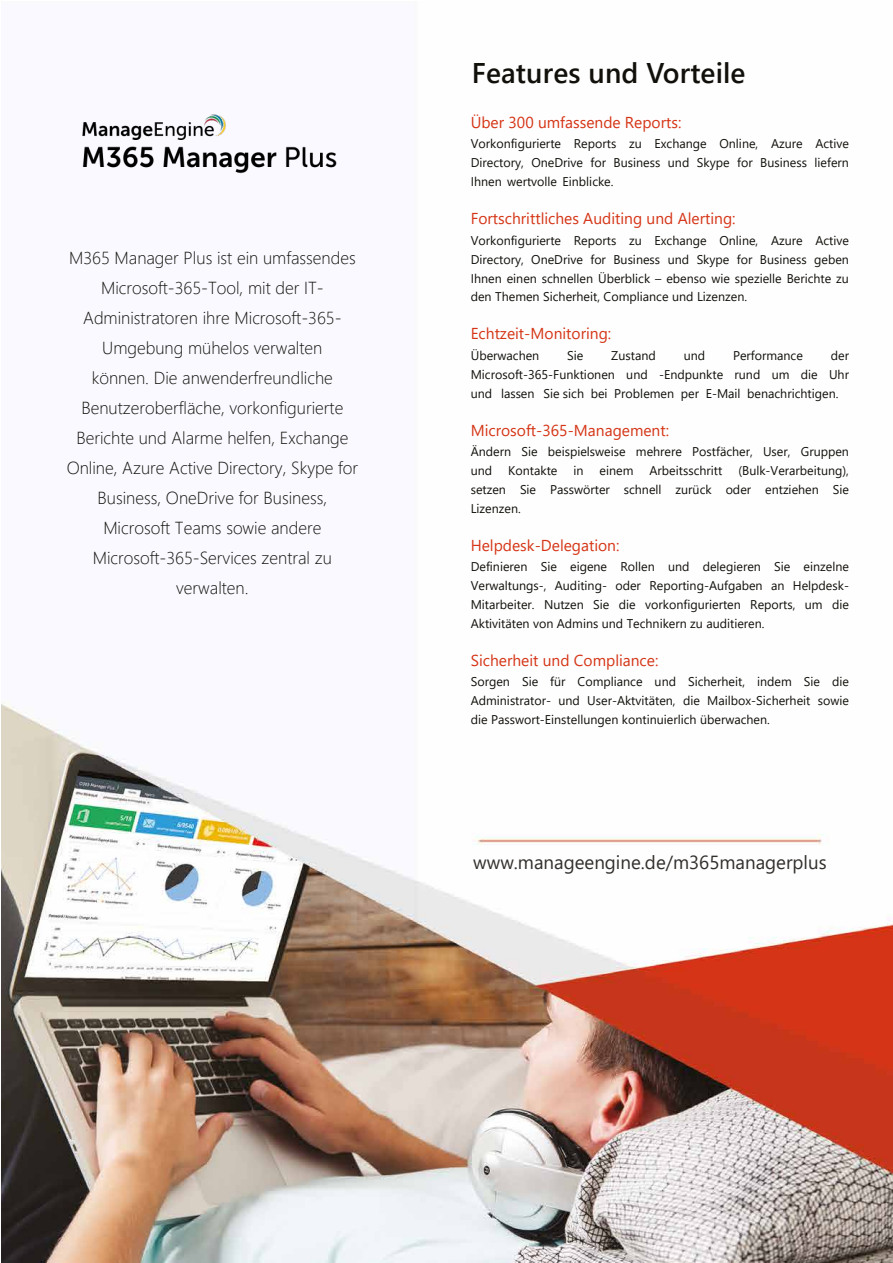
<style>
.page{position:relative;width:893px;height:1263px;background:#fff}
.page>*{position:absolute;margin:0;border:0;box-sizing:border-box;transform-origin:0 0}
.t1{font:600 28.5px "Segoe UI";letter-spacing:.005em;color:#12100b}
.t2{font:18.9px "Segoe UI";color:#322f2c}
.t3{font:300 17.4px/30px "Segoe UI";color:#12100b;text-align:center}
.t4{font:15.75px "Segoe UI";color:#d53516}
.t5{font:15.75px "Segoe UI";color:#d53415}
.t6{font:12.6px/18.9px "Segoe UI";color:#12100b;text-align:justify}
</style>
<div class="page">
<img style="left:1px;top:701px;width:892px;height:562px">
<img style="left:82px;top:114px;width:255px;height:60px">
<p class="t3" style="left:67px;top:241px;width:293px">M365 Manager Plus ist ein umfassendes Microsoft-365-Tool, mit der IT-Administratoren ihre Microsoft-365- Umgebung mühelos verwalten<br>können. Die anwenderfreundliche Benutzeroberfläche, vorkonfigurierte Berichte und Alarme helfen, Exchange Online, Azure Active Directory, Skype for Business, OneDrive for Business, Microsoft Teams sowie andere Microsoft-365-Services zentral zu verwalten.</p>
<h1 class="t1" style="left:472px;top:46px;width:275px">Features und Vorteile</h1>
<p class="t5" style="left:471px;top:108px;width:212px">Über 300 umfassende Reports:</p>
<p class="t6" style="left:471px;top:133px;width:380px">Vorkonfigurierte Reports zu Exchange Online, Azure Active Directory, OneDrive for Business und Skype for Business liefern Ihnen wertvolle Einblicke.</p>
<p class="t4" style="left:471px;top:204px;width:266px">Fortschrittliches Auditing und Alerting:</p>
<p class="t6" style="left:471px;top:230px;width:380px">Vorkonfigurierte Reports zu Exchange Online, Azure Active Directory, OneDrive for Business und Skype for Business geben Ihnen einen schnellen Überblick – ebenso wie spezielle Berichte zu den Themen Sicherheit, Compliance und Lizenzen.</p>
<p class="t4" style="left:471px;top:319px;width:142px">Echtzeit-Monitoring:</p>
<p class="t6" style="left:471px;top:345px;width:70px">Überwachen</p>
<p class="t6" style="left:567px;top:345px;width:18px">Sie</p>
<p class="t6" style="left:611px;top:345px;width:46px">Zustand</p>
<p class="t6" style="left:684px;top:345px;width:23px">und</p>
<p class="t6" style="left:733px;top:345px;width:71px">Performance</p>
<p class="t6" style="left:471px;top:345px;width:380px;text-indent:360px">der Microsoft-365-Funktionen und -Endpunkte rund um die Uhr und lassen Sie sich bei Problemen per E-Mail benachrichtigen.</p>
<p class="t4" style="left:471px;top:415px;width:200px">Microsoft-365-Management:</p>
<p class="t6" style="left:471px;top:441px;width:380px">Ändern Sie beispielsweise mehrere Postfächer, User, Gruppen und</p>
<p class="t6" style="left:471px;top:460px;width:380px;text-indent:268px">(Bulk-Verarbeitung), setzen Sie Passwörter schnell zurück oder entziehen Sie Lizenzen.</p>
<p class="t4" style="left:471px;top:530px;width:150px">Helpdesk-Delegation:</p>
<p class="t6" style="left:471px;top:556px;width:380px">Definieren Sie eigene Rollen und delegieren Sie einzelne Verwaltungs-, Auditing- oder Reporting-Aufgaben an Helpdesk-Mitarbeiter. Nutzen Sie die vorkonfigurierten Reports, um die Aktivitäten von Admins und Technikern zu auditieren.</p>
<p class="t4" style="left:471px;top:645px;width:189px">Sicherheit und Compliance:</p>
<p class="t6" style="left:471px;top:671px;width:380px">Sorgen Sie für Compliance und Sicherheit, indem Sie die Administrator- und User-Aktvitäten, die Mailbox-Sicherheit sowie die Passwort-Einstellungen kontinuierlich überwachen.</p>
<p class="t6" style="left:508px;top:460px;width:51px">Kontakte</p>
<p class="t6" style="left:573px;top:460px;width:12px">in</p>
<p class="t6" style="left:600px;top:460px;width:35px">einem</p>
<p class="t6" style="left:650px;top:460px;width:74px">Arbeitsschritt</p>
<h2 class="t2" style="left:473px;top:845px;width:355px">www.manageengine.de/m365managerplus</h2>
</div>
